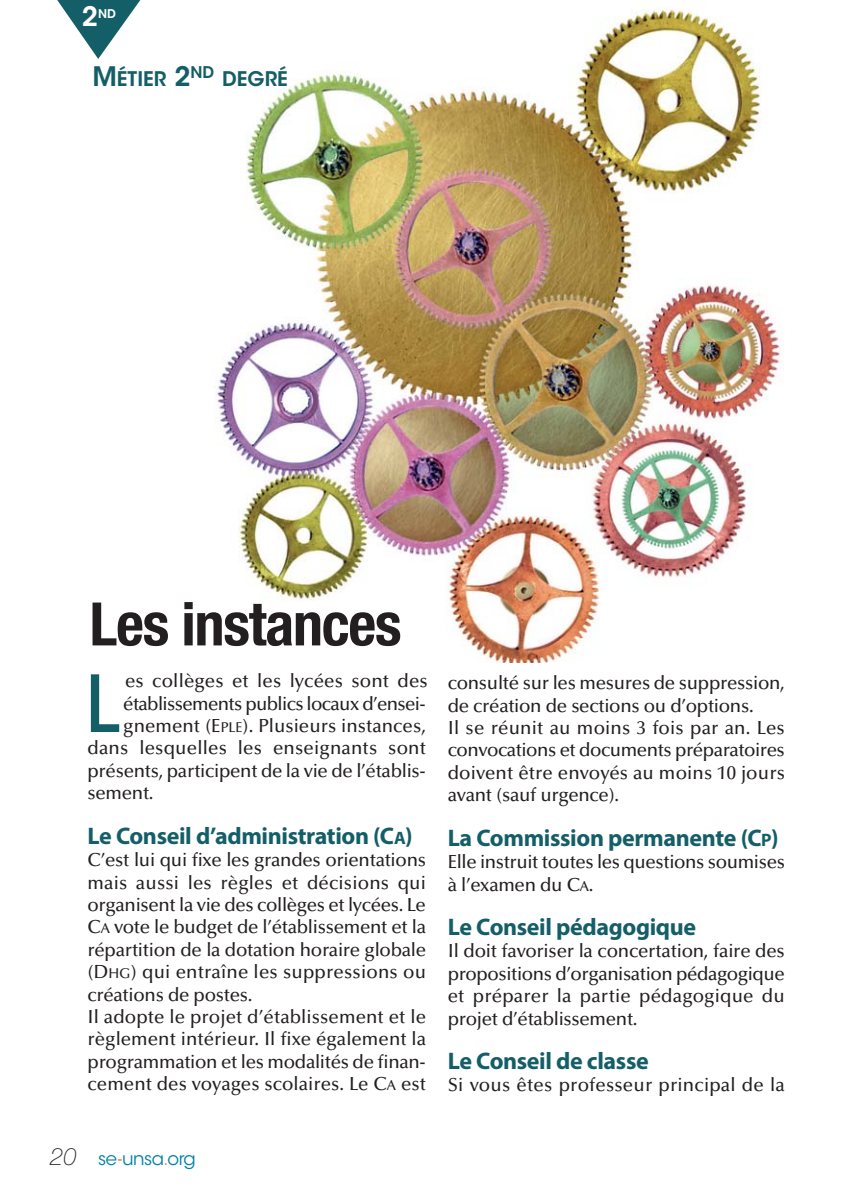
<style>
.page{position:relative;width:842px;height:1194px;background:#fff}
.page>*{position:absolute;margin:0;border:0;box-sizing:border-box;transform-origin:0 0}
.t1{font:500 condensed 80.6px "Helvetica Neue LT Pro";color:#145e68;scale:.9 1}
.t2{font:700 condensed 60px "Helvetica Neue";letter-spacing:-.02em;color:#231f20}
.t3{font:600 26.6px "ITC Avant Garde Std";color:#fff}
.t4{font:700 24px "Myriad Pro";letter-spacing:-.015em;color:#145e68}
.t5{font:600 20px "ITC Avant Garde Std";color:#145e68}
.t6{font:500 19px/22.4px "Optima LT Std";letter-spacing:-.015em;color:#231f20}
.t7{font:500 19px "Optima LT Std";letter-spacing:.01em;color:#231f20}
.t8{font:500 19px "Optima LT Std";letter-spacing:-.035em;color:#231f20}
.t9{font:500 19px "Optima LT Std";letter-spacing:.005em;color:#231f20}
.t10{font:18px "ITC Avant Garde Std";letter-spacing:-.025em;color:#0081a7}
.t11{font:600 12px "ITC Avant Garde Std";color:#fff}
.s1{font-size:26.6px}
.s2{font-size:14.2px}
.s3{font-size:18px}
.s4{font-family:"Helvetica Neue";font-weight:100;font-style:italic;font-size:24px;color:#231f20}
.s5{color:#f36b21}
</style>
<div class="page">
<img style="left:215px;top:5px;width:568px;height:657px">
<svg style="left:57px;top:0;width:84px;height:59px"></svg>
<h3 class="t3" style="left:82px;top:3px;width:18px">2</h3>
<p class="t11" style="left:98px;top:8px;width:19px">ND</p>
<p class="t5" style="left:92px;top:69px;width:197px"><span class="s1">M</span>ÉTIER <span class="s1">2</span><sup>ND</sup> DEGRÉ</p>
<h2 class="t2" style="left:90px;top:602px;width:314px">Les instances</h2>
<h1 class="t1" style="left:88px;top:656px;width:37px">L</h1>
<p class="t7" style="left:125px;top:671px;width:304px">es collèges et les lycées sont des</p>
<p class="t8" style="left:123px;top:693px;width:304px">établissements publics locaux d’ensei-</p>
<p class="t9" style="left:123px;top:715px;width:304px">gnement (E<span class="s2">PLE</span>). Plusieurs instances,</p>
<p class="t7" style="left:88px;top:738px;width:340px">dans lesquelles les enseignants sont</p>
<p class="t6" style="left:88px;top:759px;width:340px">présents, participent de la vie de l’établis-</p>
<p class="t6" style="left:88px;top:782px;width:68px">sement.</p>
<p class="t4" style="left:88px;top:826px;width:327px">Le Conseil d’administration (C<span class="s3">A</span>)</p>
<p class="t6" style="left:88px;top:849px;width:340px">C’est lui qui fixe les grandes orientations mais aussi les règles et décisions qui organisent la vie des collèges et lycées. Le C<span class="s2">A</span> vote le budget de l’établissement et la répartition de la dotation horaire globale (D<span class="s2">HG</span>) qui entraîne les suppressions ou créations de postes.<br>Il adopte le projet d’établissement et le règlement intérieur. Il fixe également la programmation et les modalités de finan&shy;cement des voyages scolaires. Le C<span class="s2">A</span> est</p>
<p class="t10" style="left:50px;top:1147px;width:147px"><span class="s4">20</span> se<span class="s5">-</span>unsa<span class="s5">.</span>org</p>
<p class="t6" style="left:448px;top:672px;width:339px">consulté sur les mesures de suppression, de création de sections ou d’options.<br>Il se réunit au moins 3 fois par an. Les convocations et documents préparatoires doivent être envoyés au moins 10 jours avant (sauf urgence).</p>
<p class="t4" style="left:448px;top:828px;width:333px">La Commission permanente (C<span class="s3">P</span>)</p>
<p class="t6" style="left:448px;top:851px;width:339px">Elle instruit toutes les questions soumises à l’examen du C<span class="s2">A</span>.</p>
<p class="t4" style="left:448px;top:917px;width:250px">Le Conseil pédagogique</p>
<p class="t6" style="left:448px;top:940px;width:339px;text-align:justify">Il doit favoriser la concertation, faire des propositions d’organisation pédagogique et préparer la partie pédagogique du projet d’établissement.</p>
<p class="t4" style="left:448px;top:1050px;width:202px">Le Conseil de classe</p>
<p class="t7" style="left:448px;top:1074px;width:339px">Si vous êtes professeur principal de la</p>
</div>
